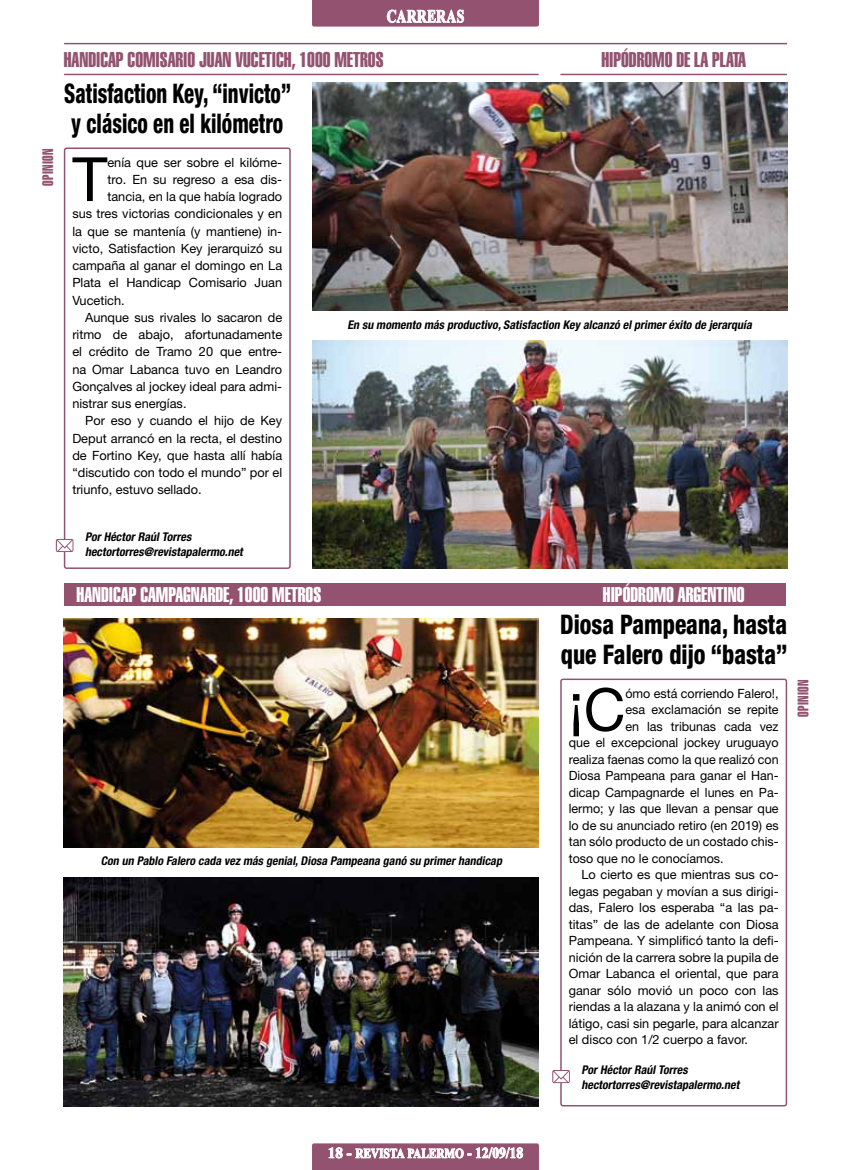
<style>
.page{position:relative;width:851px;height:1170px;background:#fff}
.page>*{position:absolute;margin:0;border:0;box-sizing:border-box;transform-origin:0 0}
.t1{font:61.05px "Helvetica Neue LT Std";color:#000}
.t2{font:58.95px "Helvetica Neue LT Std";color:#000}
.t3{font:800 condensed 27px/30px "Helvetica Neue LT Std";color:#000;scale:.77 1}
.t4{font:800 condensed 27px/30px "Helvetica Neue LT Std";color:#000;scale:.87 1}
.t5{font:21px "Helvetica LT Std Extra Comp";color:#935370}
.t6{font:21px "Helvetica LT Std Extra Comp";color:#fff}
.t7{font:700 18px "Times New Roman";letter-spacing:.04em;color:#fff;scale:.75 1}
.t8{font:15px "Helvetica LT Std Extra Comp";letter-spacing:.025em;color:#935370}
.t9{font:700 13.5px "Times New Roman";color:#fff;scale:.83 1}
.t10{font:12.75px "Helvetica Neue LT Std";color:#000}
.t11{font:italic 700 condensed 12px/15px "Helvetica Neue LT Std";color:#000}
.s1{font-size:15px}
</style>
<div class="page">
<div style="left:64px;top:147px;width:227px;height:422px;border:2px solid #935370;border-radius:2px"></div>
<div style="left:560px;top:678px;width:227px;height:428px;border:2px solid #935370;border-radius:2px"></div>
<hr style="left:65px;top:74px;width:473px;height:1px;background:#935370">
<hr style="left:65px;top:43px;width:721px;height:1px;background:#935370">
<hr style="left:561px;top:74px;width:225px;height:1px;background:#935370">
<svg style="left:56px;top:539px;width:17px;height:13px"></svg>
<svg style="left:552px;top:1069px;width:17px;height:14px"></svg>
<div style="left:64px;top:583px;width:721px;height:22px;background:#935370"></div>
<svg style="left:312px;top:1143px;width:227px;height:26px;background:#a6728a"></svg>
<svg style="left:312px;top:0;width:227px;height:27px;background:#9d637d"></svg>
<img style="left:64px;top:618px;width:475px;height:228px">
<img style="left:312px;top:82px;width:475px;height:229px">
<img style="left:312px;top:340px;width:475px;height:229px">
<img style="left:64px;top:877px;width:475px;height:229px">
<p class="t8" style="left:39px;top:186px;width:39px;rotate:-90deg">OPINION</p>
<h3 class="t7" style="left:386px;top:4px;width:105px">CARRERAS</h3>
<h3 class="t5" style="left:64px;top:47px;width:321px">HANDICAP COMISARIO JUAN VUCETICH, 1000 METROS</h3>
<h3 class="t5" style="left:601px;top:47px;width:146px">HIPÓDROMO DE LA PLATA</h3>
<h3 class="t3" style="left:64px;top:78px;width:296px">Satisfaction Key, “invicto” y clásico en el kilómetro</h3>
<h1 class="t1" style="left:72px;top:143px;width:37px">T</h1>
<p class="t10" style="left:107px;top:154px;width:176px">enía que ser sobre el kilóme-</p>
<p class="t10" style="left:107px;top:172px;width:176px">tro. En su regreso a esa dis-</p>
<p class="t10" style="left:107px;top:189px;width:176px">tancia, en la que había logrado</p>
<p class="t10" style="left:72px;top:206px;width:211px">sus tres victorias condicionales y en</p>
<p class="t10" style="left:72px;top:223px;width:211px">la que se mantenía (y mantiene) in-</p>
<p class="t10" style="left:72px;top:241px;width:211px">victo, Satisfaction Key jerarquizó su</p>
<p class="t10" style="left:72px;top:258px;width:211px">campaña al ganar el domingo en La</p>
<p class="t10" style="left:72px;top:275px;width:211px">Plata el Handicap Comisario Juan</p>
<p class="t10" style="left:72px;top:292px;width:54px">Vucetich.</p>
<p class="t10" style="left:85px;top:310px;width:198px">Aunque sus rivales lo sacaron de</p>
<p class="t10" style="left:72px;top:327px;width:211px">ritmo de abajo, afortunadamente</p>
<p class="t10" style="left:72px;top:344px;width:211px">el crédito de Tramo 20 que entre-</p>
<p class="t10" style="left:72px;top:361px;width:211px">na Omar Labanca tuvo en Leandro</p>
<p class="t10" style="left:72px;top:379px;width:211px">Gonçalves al jockey ideal para admi-</p>
<p class="t10" style="left:72px;top:396px;width:116px">nistrar sus energías.</p>
<p class="t10" style="left:85px;top:413px;width:198px">Por eso y cuando el hijo de Key</p>
<p class="t10" style="left:72px;top:430px;width:211px">Deput arrancó en la recta, el destino</p>
<p class="t10" style="left:72px;top:448px;width:211px">de Fortino Key, que hasta allí había</p>
<p class="t10" style="left:72px;top:465px;width:211px">“discutido con todo el mundo” por el</p>
<p class="t10" style="left:72px;top:482px;width:131px">triunfo, estuvo sellado.</p>
<p class="t11" style="left:85px;top:529px;width:162px">PorHéctorRaúlTorres hectortorres@revistapalermo.net</p>
<p class="t11" style="left:347px;top:317px;width:408px">En su momento más productivo,Satisfaction Key alcanzó elprimeréxito de jerarquía</p>
<h3 class="t6" style="left:77px;top:582px;width:246px">HANDICAP CAMPAGNARDE, 1000 METROS</h3>
<h3 class="t6" style="left:602px;top:582px;width:143px">HIPÓDROMO ARGENTINO</h3>
<p class="t11" style="left:101px;top:853px;width:405px">Con un Pablo Falero cada vez más genial,Diosa Pampeana ganó su primerhandicap</p>
<h3 class="t4" style="left:560px;top:609px;width:262px">Diosa Pampeana, hasta que Falero dijo “basta”</h3>
<h2 class="t2" style="left:568px;top:671px;width:58px">¡C</h2>
<p class="t10" style="left:625px;top:685px;width:155px">ómo está corriendo Falero!,</p>
<p class="t10" style="left:625px;top:702px;width:155px">esa exclamación se repite</p>
<p class="t10" style="left:625px;top:718px;width:155px">en las tribunas cada vez</p>
<p class="t10" style="left:568px;top:735px;width:211px">que el excepcional jockey uruguayo</p>
<p class="t10" style="left:568px;top:751px;width:211px">realiza faenas como la que realizó con</p>
<p class="t10" style="left:568px;top:768px;width:211px">Diosa Pampeana para ganar el Han-</p>
<p class="t10" style="left:568px;top:784px;width:211px">dicap Campagnarde el lunes en Pa-</p>
<p class="t10" style="left:568px;top:801px;width:211px">lermo; y las que llevan a pensar que</p>
<p class="t10" style="left:568px;top:817px;width:211px">lo de su anunciado retiro (en 2019) es</p>
<p class="t10" style="left:568px;top:834px;width:211px">tan sólo producto de un costado chis-</p>
<p class="t10" style="left:568px;top:850px;width:156px">toso que no le conocíamos.</p>
<p class="t10" style="left:581px;top:867px;width:199px">Lo cierto es que mientras sus co-</p>
<p class="t10" style="left:568px;top:883px;width:211px">legas pegaban y movían a sus dirigi-</p>
<p class="t10" style="left:568px;top:900px;width:211px">das, Falero los esperaba “a las pa-</p>
<p class="t10" style="left:568px;top:916px;width:211px">titas” de las de adelante con Diosa</p>
<p class="t10" style="left:568px;top:933px;width:211px">Pampeana. Y simplificó tanto la defi-</p>
<p class="t10" style="left:568px;top:949px;width:211px">nición de la carrera sobre la pupila de</p>
<p class="t10" style="left:568px;top:966px;width:211px">Omar Labanca el oriental, que para</p>
<p class="t10" style="left:568px;top:982px;width:211px">ganar sólo movió un poco con las</p>
<p class="t10" style="left:568px;top:999px;width:211px">riendas a la alazana y la animó con el</p>
<p class="t10" style="left:568px;top:1015px;width:211px">látigo, casi sin pegarle, para alcanzar</p>
<p class="t10" style="left:568px;top:1032px;width:181px">el disco con 1/2 cuerpo a favor.</p>
<p class="t11" style="left:581px;top:1062px;width:162px">PorHéctorRaúlTorres hectortorres@revistapalermo.net</p>
<p class="t8" style="left:794px;top:717px;width:39px;rotate:-90deg">OPINION</p>
<p class="t9" style="left:328px;top:1143px;width:237px"><span class="s1">18 -</span> REVISTA PALERMO <span class="s1">- 12/09/18</span></p>
</div>
